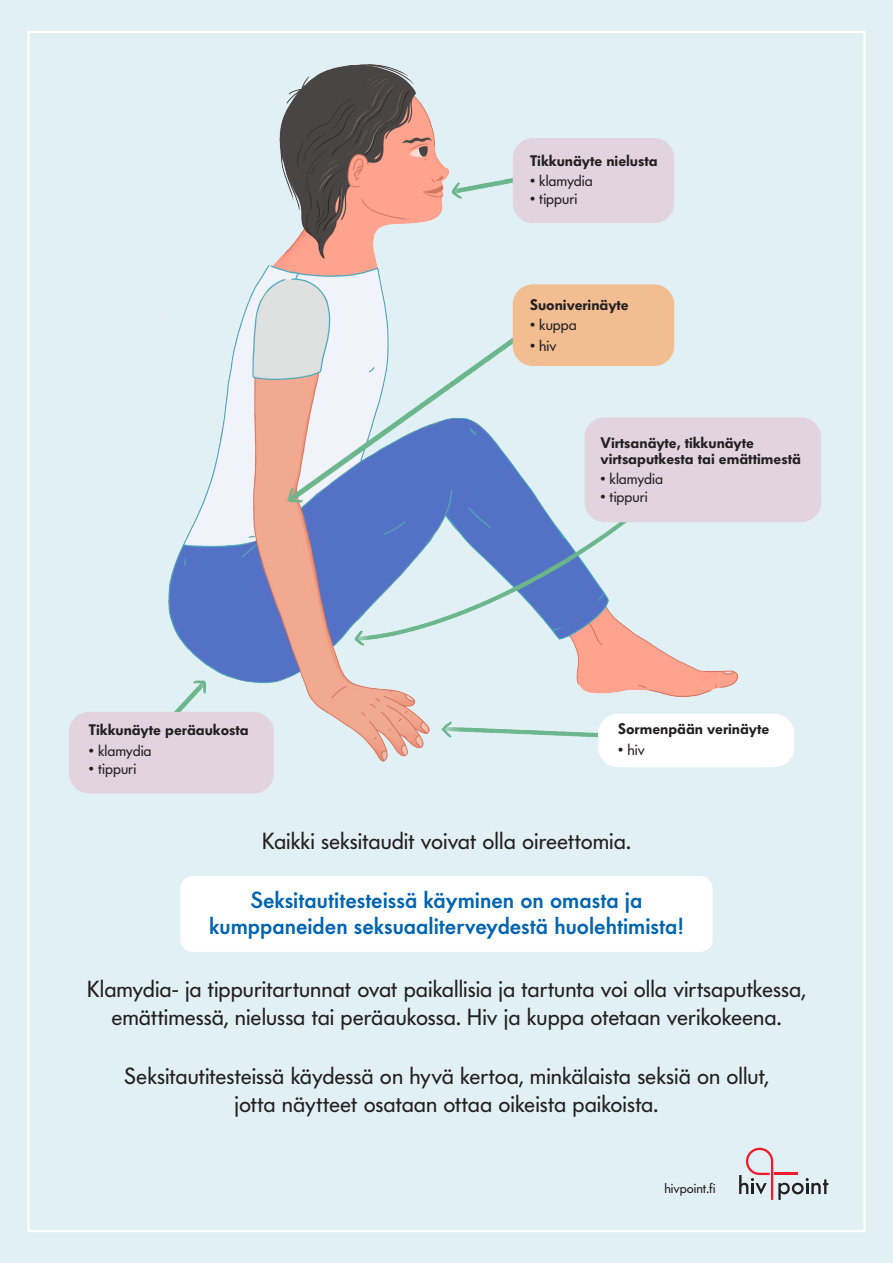
<style>
.page{position:relative;width:893px;height:1263px;background:#e1f0f5}
.page>*{position:absolute;margin:0;border:0;box-sizing:border-box;transform-origin:0 0}
.t1{font:23.1px/28.3px "Futura BQ";color:#231f20;text-align:center}
.t2{font:500 23.1px/26.2px "Futura BQ";color:#0164b1;text-align:center}
.t3{font:600 15.15px/16px "Futura BQ";color:#231f20}
.t4{font:15.15px "Futura BQ";color:#231f20}
.t5{font:13.5px "Futura BQ";color:#231f20}
</style>
<div class="page">
<img style="left:162px;top:64px;width:577px;height:714px">
<div style="left:69px;top:712px;width:205px;height:81px;background:#e2d3e0;border-radius:20px"></div>
<div style="left:598px;top:714px;width:196px;height:53px;background:#fff;border-radius:20px"></div>
<div style="left:513px;top:138px;width:161px;height:85px;background:#e2d3e0;border-radius:20px"></div>
<div style="left:513px;top:284px;width:161px;height:82px;background:#f2bd91;border-radius:20px"></div>
<div style="left:584px;top:417px;width:237px;height:105px;background:#e2d3e0;border-radius:20px"></div>
<svg style="left:739px;top:1148px;width:89px;height:52px"></svg>
<div style="left:180px;top:876px;width:533px;height:76px;background:#fff;border-radius:13px"></div>
<p class="t3" style="left:530px;top:153px;width:129px">Tikkunäyte nielusta</p>
<p class="t4" style="left:530px;top:171px;width:64px">• klamydia</p>
<p class="t4" style="left:530px;top:189px;width:49px">• tippuri</p>
<p class="t3" style="left:530px;top:297px;width:100px">Suoniverinäyte</p>
<p class="t4" style="left:530px;top:315px;width:48px">• kuppa</p>
<p class="t4" style="left:530px;top:335px;width:28px">• hiv</p>
<p class="t3" style="left:600px;top:435px;width:202px">Virtsanäyte, tikkunäyte virtsaputkesta tai emättimestä</p>
<p class="t4" style="left:600px;top:469px;width:64px">• klamydia</p>
<p class="t4" style="left:600px;top:487px;width:49px">• tippuri</p>
<p class="t3" style="left:89px;top:722px;width:161px">Tikkunäyte peräaukosta</p>
<p class="t4" style="left:89px;top:740px;width:64px">• klamydia</p>
<p class="t4" style="left:89px;top:759px;width:49px">• tippuri</p>
<p class="t3" style="left:618px;top:721px;width:153px">Sormenpään verinäyte</p>
<p class="t4" style="left:618px;top:739px;width:28px">• hiv</p>
<p class="t1" style="left:262px;top:827px;width:370px">Kaikki seksitaudit voivat olla oireettomia.</p>
<p class="t2" style="left:209px;top:886px;width:476px">Seksitautitesteissä käyminen on omasta ja kumppaneiden seksuaaliterveydestä huolehtimista!</p>
<p class="t1" style="left:87px;top:974px;width:720px">Klamydia- ja tippuritartunnat ovat paikallisia ja tartunta voi olla virtsaputkessa, emättimessä, nielussa tai peräaukossa. Hiv ja kuppa otetaan verikokeena.</p>
<p class="t1" style="left:124px;top:1062px;width:646px">Seksitautitesteissä käydessä on hyvä kertoa, minkälaista seksiä on ollut, jotta näytteet osataan ottaa oikeista paikoista.</p>
<p class="t5" style="left:664px;top:1179px;width:53px">hivpoint.fi</p>
</div>
